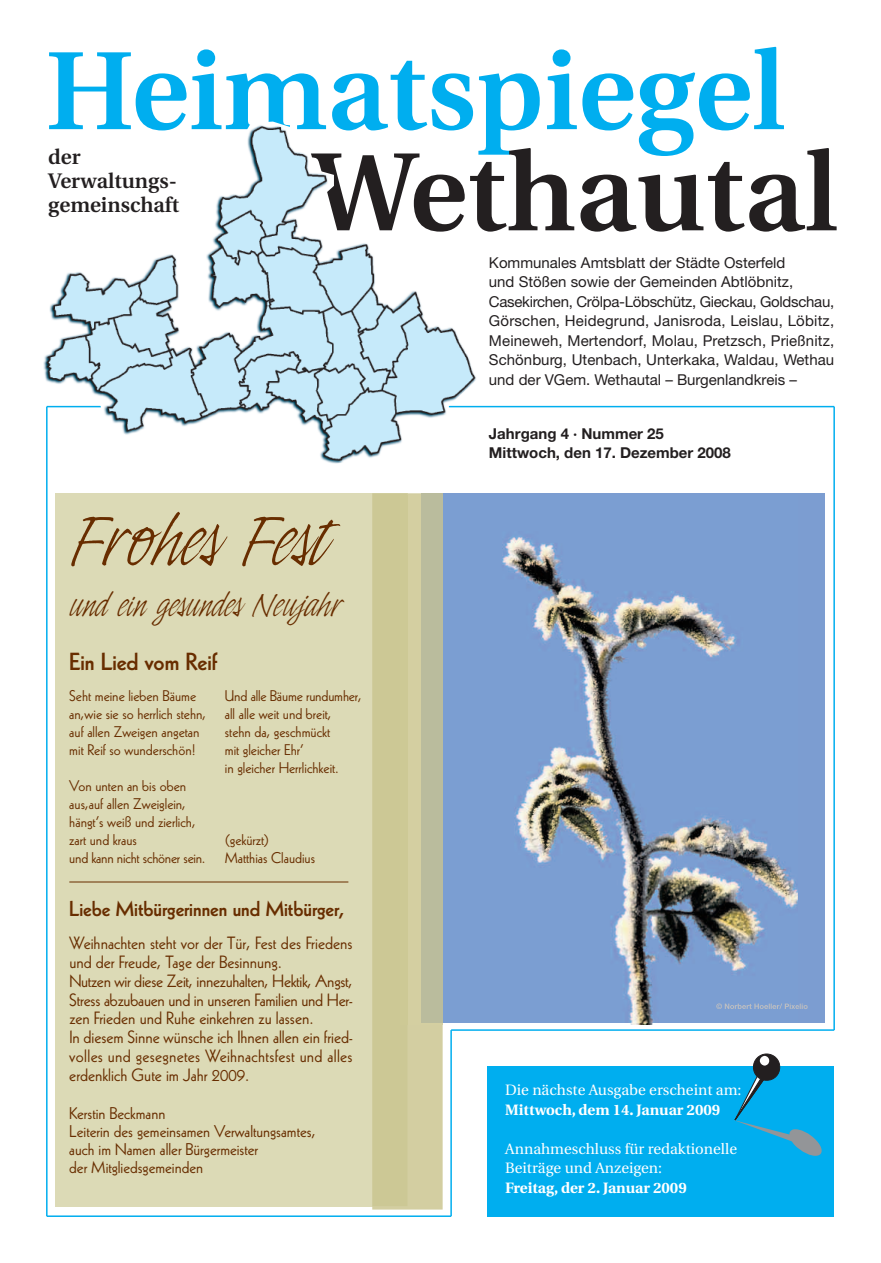
<style>
.page{position:relative;width:881px;height:1263px;background:#fff}
.page>*{position:absolute;margin:0;border:0;box-sizing:border-box;transform-origin:0 0}
.t1{font:600 111px "Utopia";color:#00aeef}
.t2{font:600 111px "Utopia";color:#231f20}
.t3{font:72px "Indy Italic Plain";color:#682d00}
.t4{font:33px "Indy Italic Plain";color:#682d00}
.t5{font:800 24px "Kabel";color:#682d00}
.t6{font:800 21px "Kabel";color:#682d00}
.t7{font:600 21px/24px "Utopia";color:#231f20}
.t8{font:17.25px/18.8px "Kabel";color:#682d00}
.t9{font:16.5px/18px "Kabel";color:#682d00}
.t10{font:15px/18px "Kabel";color:#682d00}
.t11{font:15px/19.5px "Helvetica Neue LT";color:#231f20}
.t12{font:15px/19.5px "Utopia";color:#fff}
.t13{font:700 15px "Utopia";color:#fff}
.t14{font:700 15px/19.5px "Helvetica Neue LT";color:#231f20}
</style>
<div class="page">
<hr style="left:47px;top:406px;width:786px;height:1px;background:#00aeef">
<hr style="left:46px;top:407px;width:2px;height:809px;background:#00aeef">
<hr style="left:833px;top:407px;width:1px;height:623px;background:#00aeef">
<hr style="left:451px;top:1029px;width:382px;height:2px;background:#00aeef">
<hr style="left:450px;top:1030px;width:1px;height:186px;background:#00aeef">
<hr style="left:47px;top:1215px;width:404px;height:2px;background:#00aeef">
<img style="left:43px;top:125px;width:436px;height:341px">
<div style="left:487px;top:1066px;width:346px;height:150px;background:#00aeef"></div>
<div style="left:753px;top:1054px;width:26px;height:26px;background:#231f20;border-radius:50%"></div>
<div style="left:752px;top:1053px;width:28px;height:28px;border:1px solid #231f20;border-radius:50%"></div>
<div style="left:759px;top:1056px;width:10px;height:9px;background:#fff;border-radius:50%"></div>
<svg style="left:734px;top:1072px;width:88px;height:84px"></svg>
<div style="left:421px;top:493px;width:403px;height:530px;background:#7c9dd1"></div>
<div style="left:55px;top:493px;width:352px;height:713px;background:#dcdab6"></div>
<hr style="left:69px;top:882px;width:279px;height:1px;background:#682d00">
<div style="left:372px;top:493px;width:70px;height:716px;background:#d3cea1"></div>
<hr style="left:421px;top:493px;width:21px;height:3px;background:#babc9d">
<div style="left:372px;top:493px;width:35px;height:713px;background:#ccc895"></div>
<img style="left:400px;top:496px;width:397px;height:529px">
<img style="left:716px;top:1003px;width:81px;height:6px">
<h1 class="t1" style="left:45px;top:47px;width:741px">Heimatspiegel</h1>
<h1 class="t2" style="left:312px;top:148px;width:527px">Wethautal</h1>
<h3 class="t7" style="left:48px;top:147px;width:133px">der<br>Verwaltungs&shy;gemeinschaft</h3>
<p class="t11" style="left:489px;top:254px;width:346px">Kommunales Amtsblatt der Städte Osterfeld<br>und Stößen sowie der Gemeinden Abtlöbnitz, Casekirchen, Crölpa-Löbschütz, Gieckau, Goldschau, Görschen, Heidegrund, Janisroda, Leislau, Löbitz, Meineweh, Mertendorf, Molau, Pretzsch, Prießnitz, Schönburg, Utenbach, Unterkaka, Waldau, Wethau und der VGem. Wethautal – Burgenlandkreis –</p>
<h2 class="t3" style="left:69px;top:518px;width:258px">Frohes Fest</h2>
<h3 class="t4" style="left:69px;top:594px;width:274px">und ein gesundes Neujahr</h3>
<h3 class="t5" style="left:69px;top:652px;width:149px">Ein Lied vom Reif</h3>
<p class="t10" style="left:69px;top:687px;width:138px">Seht meine lieben Bäume an,wie sie so herrlich stehn, auf allen Zweigen angetan mit Reif so wunderschön!</p>
<p class="t10" style="left:69px;top:777px;width:138px">Von unten an bis oben aus,auf allen Zweiglein, hängt’s weiß und zierlich, zart und kraus<br>und kann nicht schöner sein.</p>
<p class="t10" style="left:225px;top:687px;width:138px">Und alle Bäume rundumher, all alle weit und breit,<br>stehn da, geschmückt<br>mit gleicher Ehr’<br>in gleicher Herrlichkeit.</p>
<p class="t10" style="left:225px;top:831px;width:92px">(gekürzt)<br>Matthias Claudius</p>
<h3 class="t6" style="left:69px;top:900px;width:277px">Liebe Mitbürgerinnen und Mitbürger,</h3>
<p class="t8" style="left:69px;top:935px;width:285px">Weihnachten steht vor der Tür, Fest des Friedens und der Freude, Tage der Besinnung.<br>Nutzen wir diese Zeit, innezuhalten, Hektik, Angst, Stress abzubauen und in unseren Familien und Her&shy;zen Frieden und Ruhe einkehren zu lassen.<br>In diesem Sinne wünsche ich Ihnen allen ein fried&shy;volles und gesegnetes Weihnachtsfest und alles erdenklich Gute im Jahr 2009.</p>
<p class="t9" style="left:69px;top:1105px;width:248px">Kerstin Beckmann<br>Leiterin des gemeinsamen Verwaltungsamtes, auch im Namen aller Bürgermeister<br>der Mitgliedsgemeinden</p>
<p class="t14" style="left:489px;top:425px;width:243px">Jahrgang 4 · Nummer 25<br>Mittwoch, den 17. Dezember 2008</p>
<p class="t12" style="left:505px;top:1081px;width:238px">Die nächste Ausgabe erscheint am:</p>
<p class="t13" style="left:505px;top:1103px;width:216px">Mittwoch, dem 14. Januar 2009</p>
<p class="t12" style="left:505px;top:1140px;width:233px">Annahmeschluss für redaktionelle<br>Beiträge und Anzeigen:</p>
<p class="t13" style="left:505px;top:1181px;width:183px">Freitag, der 2. Januar 2009</p>
</div>
